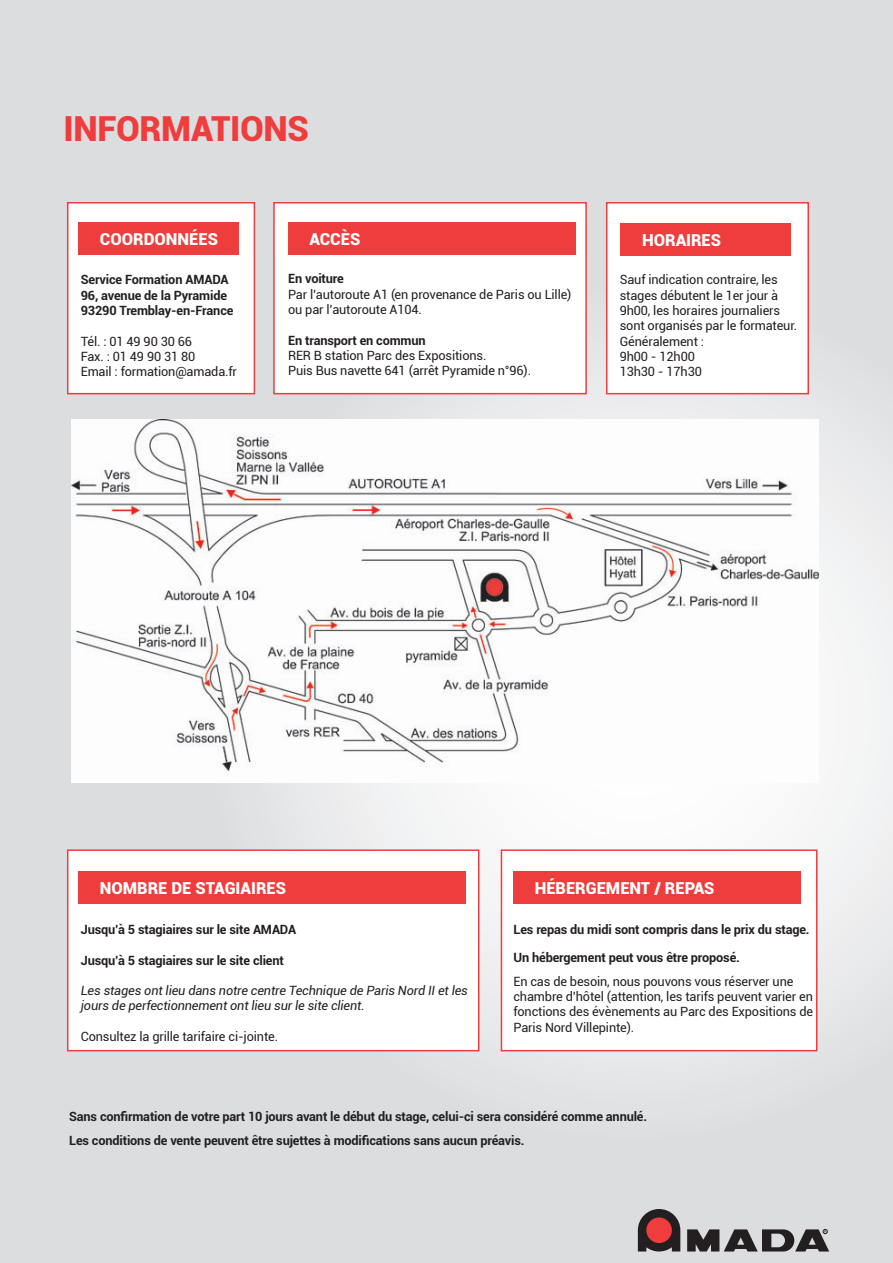
<style>
.page{position:relative;width:893px;height:1263px;background:#dcdddf}
.page>*{position:absolute;margin:0;border:0;box-sizing:border-box;transform-origin:0 0}
.t1{font:900 34.5px "Roboto";letter-spacing:-.01em;color:#ee3d3c}
.t2{font:900 16.5px "Roboto";color:#fff}
.t3{font:12.75px/15.3px "Roboto";letter-spacing:-.01em;color:#231f20}
.t4{font:700 12.75px/15.3px "Roboto";letter-spacing:-.01em;color:#231f20}
.t5{font:italic 12.75px/15.3px "Roboto";letter-spacing:-.01em;color:#231f20}
</style>
<div class="page">
<svg style="left:200px;top:279px;width:693px;height:789px"></svg>
<svg style="left:638px;top:1209px;width:42px;height:42px;background:#733e3e"></svg>
<svg style="left:687px;top:1229px;width:142px;height:22px"></svg>
<div style="left:67px;top:849px;width:412px;height:202px;background:#fff;border:2px solid #ee3d3c"></div>
<div style="left:501px;top:849px;width:316px;height:202px;background:#fff;border:2px solid #ee3d3c"></div>
<div style="left:606px;top:202px;width:203px;height:192px;background:#fff;border:2px solid #ee3d3c"></div>
<div style="left:67px;top:202px;width:188px;height:192px;background:#fff;border:2px solid #ee3d3c"></div>
<div style="left:273px;top:202px;width:314px;height:192px;background:#fff;border:2px solid #ee3d3c"></div>
<div style="left:78px;top:871px;width:388px;height:33px;background:#ee3d3c"></div>
<div style="left:513px;top:871px;width:287px;height:33px;background:#ee3d3c"></div>
<div style="left:79px;top:222px;width:160px;height:33px;background:#ee3d3c"></div>
<div style="left:288px;top:222px;width:287px;height:33px;background:#ee3d3c"></div>
<div style="left:621px;top:223px;width:170px;height:33px;background:#ee3d3c"></div>
<img style="left:71px;top:419px;width:748px;height:363px">
<h1 class="t1" style="left:64px;top:105px;width:247px">INFORMATIONS</h1>
<p class="t2" style="left:100px;top:228px;width:120px">COORDONNÉES</p>
<p class="t2" style="left:309px;top:228px;width:52px">ACCÈS</p>
<p class="t2" style="left:642px;top:229px;width:81px">HORAIRES</p>
<p class="t4" style="left:81px;top:272px;width:154px">Service Formation AMADA<br>96, avenue de la Pyramide<br>93290 Tremblay-en-France</p>
<p class="t3" style="left:81px;top:333px;width:158px">Tél. : 01 49 90 30 66<br>Fax. : 01 49 90 31 80<br>Email : formation@amada.fr</p>
<p class="t4" style="left:288px;top:271px;width:57px">En voiture</p>
<p class="t3" style="left:288px;top:286px;width:285px">Par l’autoroute A1 (en provenance de Paris ou Lille) ou par l’autoroute A104.</p>
<p class="t4" style="left:288px;top:332px;width:139px">En transport en commun</p>
<p class="t3" style="left:288px;top:347px;width:245px">RER B station Parc des Expositions.<br>Puis Bus navette 641 (arrêt Pyramide n°96).</p>
<p class="t3" style="left:620px;top:272px;width:179px">Sauf indication contraire, les stages débutent le 1er jour à<br>9h00, les horaires journaliers sont organisés par le formateur.<br>Généralement :<br>9h00 - 12h00<br>13h30 - 17h30</p>
<p class="t2" style="left:100px;top:876px;width:188px">NOMBRE DE STAGIAIRES</p>
<p class="t2" style="left:535px;top:876px;width:181px">HÉBERGEMENT / REPAS</p>
<p class="t4" style="left:81px;top:921px;width:217px">Jusqu’à 5 stagiaires sur le site AMADA</p>
<p class="t4" style="left:81px;top:952px;width:205px">Jusqu’à 5 stagiaires sur le site client</p>
<p class="t5" style="left:81px;top:982px;width:389px">Les stages ont lieu dans notre centre Technique de Paris Nord II et les jours de perfectionnement ont lieu sur le site client.</p>
<p class="t3" style="left:81px;top:1028px;width:199px">Consultez la grille tarifaire ci-jointe.</p>
<p class="t4" style="left:513px;top:915px;width:298px;line-height:28px">Les repas du midi sont compris dans le prix du stage.<br>Un hébergement peut vous être proposé.</p>
<p class="t3" style="left:513px;top:973px;width:301px">En cas de besoin, nous pouvons vous réserver une chambre d’hôtel (attention, les tarifs peuvent varier en fonctions des évènements au Parc des Expositions de Paris Nord Villepinte).</p>
<p class="t4" style="left:69px;top:1104px;width:580px;line-height:23.9px">Sans confirmation de votre part 10 jours avant le début du stage, celui-ci sera considéré comme annulé.<br>Les conditions de vente peuvent être sujettes à modifications sans aucun préavis.</p>
</div>
